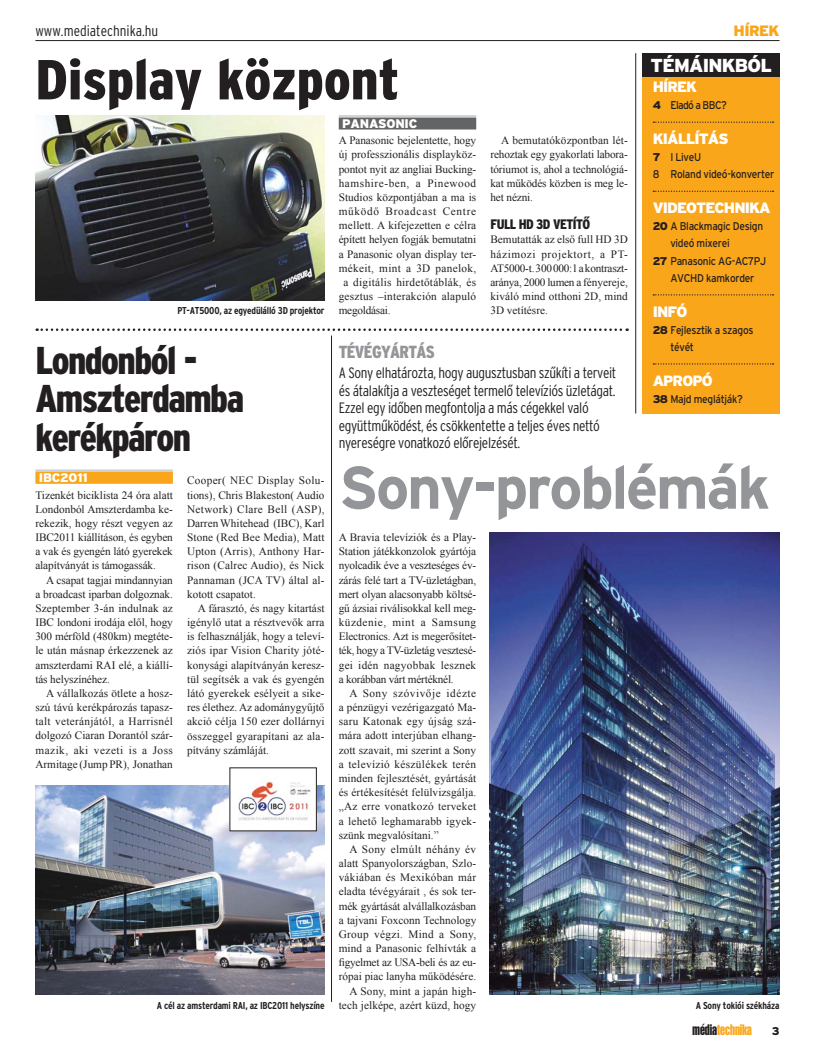
<style>
.page{position:relative;width:815px;height:1063px;background:#fff}
.page>*{position:absolute;margin:0;border:0;box-sizing:border-box;transform-origin:0 0}
.t1{font:700 60px "Interstate H";letter-spacing:-.04em;color:#939598}
.t2{font:900 condensed 56.25px "Interstate H";color:#231f20;scale:1.04 1}
.t3{font:900 condensed 38.75px/38.8px "Interstate H";letter-spacing:-.04em;color:#231f20}
.t4{font:900 18.75px "Interstate H";letter-spacing:-.04em;color:#fff}
.t5{font:900 condensed 17.5px "Interstate H";letter-spacing:-.04em;color:#939598}
.t6{font:300 condensed 15px/17.5px "Interstate H";letter-spacing:-.025em;color:#231f20}
.t7{font:900 15px "Interstate H";letter-spacing:-.06em;color:#fff}
.t8{font:300 condensed 15px "Interstate H";color:#231f20}
.t9{font:15px "Helvetica Com H Ext";color:#faa61a}
.t10{font:900 15px "Interstate H";letter-spacing:-.04em;color:#faa61a}
.t11{font:900 condensed 13.75px "Interstate H";letter-spacing:-.04em;color:#231f20}
.t12{font:900 12.5px "Interstate H";letter-spacing:-.02em;color:#fff}
.t13{font:11.25px/14.1px "Times New Roman";letter-spacing:.005em;color:#231f20;text-align:justify}
.t14{font:11.25px/17.2px "Interstate H";letter-spacing:-.03em;color:#231f20;scale:.9 1}
.t15{font:11.25px "Times New Roman";letter-spacing:.05em;color:#231f20}
.t16{font:11.25px "Times New Roman";letter-spacing:.03em;color:#231f20}
.t17{font:11.25px "Times New Roman";letter-spacing:.06em;color:#231f20}
.t18{font:11.25px "Interstate H";letter-spacing:-.06em;color:#231f20;scale:.9 1}
.t19{font:11.25px "Times New Roman";letter-spacing:-.02em;color:#231f20}
.t20{font:900 11.25px "Interstate H";color:#231f20}
.t21{font:700 condensed 10px "Interstate H";letter-spacing:-.02em;color:#231f20}
.s1{font-weight:900}
.s2{color:#231f20}
</style>
<div class="page">
<div style="left:642px;top:54px;width:138px;height:360px;background:#faa61a"></div>
<div style="left:642px;top:53px;width:138px;height:24px;background:#231f20"></div>
<hr style="left:635px;top:53px;width:1px;height:361px;background:#231f20">
<svg style="left:37px;top:328px;width:591px;height:3px"></svg>
<hr style="left:331px;top:336px;width:1px;height:666px;background:#231f20">
<svg style="left:653px;top:122px;width:121px;height:1px"></svg>
<svg style="left:653px;top:191px;width:121px;height:1px"></svg>
<svg style="left:653px;top:294px;width:121px;height:2px"></svg>
<svg style="left:653px;top:363px;width:121px;height:2px"></svg>
<hr style="left:339px;top:115px;width:137px;height:3px;background:#cfd0d2">
<div style="left:339px;top:118px;width:137px;height:12px;background:#636466"></div>
<img style="left:35px;top:116px;width:290px;height:184px">
<hr style="left:35px;top:469px;width:138px;height:3px;background:#cfd0d2">
<div style="left:35px;top:472px;width:138px;height:12px;background:#faa61a"></div>
<img style="left:35px;top:786px;width:290px;height:209px">
<img style="left:490px;top:533px;width:290px;height:462px">
<img style="left:232px;top:780px;width:83px;height:49px">
<hr style="left:35px;top:40px;width:745px;height:1px;background:#231f20">
<h3 class="t8" style="left:35px;top:25px;width:124px">www.mediatechnika.hu</h3>
<h3 class="t10" style="left:734px;top:26px;width:47px">HÍREK</h3>
<h3 class="t4" style="left:651px;top:58px;width:123px">TÉMÁINKBÓL</h3>
<h2 class="t2" style="left:35px;top:59px;width:351px">Display központ</h2>
<h3 class="t7" style="left:653px;top:81px;width:46px">HÍREK</h3>
<p class="t18" style="left:653px;top:101px;width:84px"><span class="s1">4</span> Eladó a BBC?</p>
<h3 class="t7" style="left:653px;top:133px;width:77px">KIÁLLÍTÁS</h3>
<p class="t14" style="left:653px;top:150px;width:137px"><span class="s1">7</span> I LiveU<br>8 Roland videó-konverter</p>
<h3 class="t7" style="left:653px;top:202px;width:120px">VIDEOTECHNIKA</h3>
<p class="t14" style="left:653px;top:219px;width:124px"><span class="s1">20</span> A Blackmagic Design</p>
<p class="t14" style="left:670px;top:236px;width:67px">videó mixerei</p>
<p class="t14" style="left:653px;top:253px;width:128px"><span class="s1">27</span> Panasonic AG-AC7PJ</p>
<p class="t14" style="left:670px;top:271px;width:95px">AVCHD kamkorder</p>
<h3 class="t7" style="left:653px;top:306px;width:36px">INFÓ</h3>
<p class="t14" style="left:670px;top:322px;width:94px;text-indent:-18px"><span class="s1">28</span> Fejlesztik a szagos tévét</p>
<h3 class="t7" style="left:653px;top:375px;width:61px">APROPÓ</h3>
<p class="t14" style="left:653px;top:391px;width:102px"><span class="s1">38</span> Majd meglátják?</p>
<p class="t12" style="left:342px;top:119px;width:77px">PANASONIC</p>
<p class="t13" style="left:339px;top:133px;width:139px">A Panasonic bejelentette, hogy</p>
<p class="t13" style="left:339px;top:148px;width:139px">új professzionális displayköz-</p>
<p class="t13" style="left:339px;top:162px;width:139px">pontot nyit az angliai Bucking-</p>
<p class="t15" style="left:339px;top:177px;width:139px">hamshire-ben, a Pinewood</p>
<p class="t13" style="left:339px;top:190px;width:139px">Studios központjában a ma is</p>
<p class="t17" style="left:339px;top:205px;width:139px">működő Broadcast Centre</p>
<p class="t13" style="left:339px;top:218px;width:139px">mellett. A kifejezetten e célra</p>
<p class="t13" style="left:339px;top:233px;width:139px">épített helyen fogják bemutatni</p>
<p class="t13" style="left:339px;top:247px;width:139px">a Panasonic olyan display ter-</p>
<p class="t16" style="left:339px;top:262px;width:139px">mékeit, mint a 3D panelok,</p>
<p class="t13" style="left:343px;top:275px;width:134px">a digitális hirdetőtáblák, és</p>
<p class="t13" style="left:339px;top:289px;width:139px">gesztus –interakción alapuló</p>
<p class="t19" style="left:339px;top:304px;width:53px">megoldásai.</p>
<p class="t13" style="left:490px;top:133px;width:139px;text-indent:11px">A bemutatóközpontban lét&shy;rehoztak egy gyakorlati labora&shy;tóriumot is, ahol a technológiá&shy;kat működés közben is meg le&shy;het nézni.</p>
<p class="t11" style="left:490px;top:219px;width:101px">FULL HD 3D VETÍTŐ</p>
<p class="t13" style="left:490px;top:233px;width:139px">Bemutatták az első full HD 3D házimozi projektort, a PT-AT5000-t. 300 000:1 a kontraszt&shy;aránya, 2000 lumen a fény ereje, kiváló mind otthoni 2D, mind 3D vetítésre.</p>
<p class="t21" style="left:177px;top:307px;width:149px">PT-AT5000, az egyedülálló 3D projektor</p>
<h3 class="t3" style="left:35px;top:343px;width:210px">Londonból -<br>Amszterdamba kerékpáron</h3>
<h3 class="t5" style="left:339px;top:345px;width:98px">TÉVÉGYÁRTÁS</h3>
<h1 class="t1" style="left:339px;top:465px;width:433px">Sony-problémák</h1>
<p class="t6" style="left:339px;top:366px;width:279px">A Sony elhatározta, hogy augusztusban szűkíti a terveit és átalakítja a veszteséget termelő televíziós üzletágat.<br>Ezzel egy időben megfontolja a más cégekkel való együttműködést, és csökkentette a teljes éves nettó nyereségre vonatkozó előrejelzését.</p>
<p class="t12" style="left:39px;top:473px;width:50px">IBC2011</p>
<p class="t13" style="left:35px;top:488px;width:139px">Tizenkét biciklista 24 óra alatt Londonból Amszterdamba ke&shy;rekezik, hogy részt vegyen az IBC2011 kiállításon, és egyben a vak és gyengén látó gyerekek alapítványát is támogassák.</p>
<p class="t13" style="left:35px;top:573px;width:139px;text-indent:11px">A csapat tagjai mindannyian a broadcast iparban dolgoznak.<br>Szeptember 3-án indulnak az IBC londoni irodája elől, hogy 300 mérföld (480km) megtéte&shy;le után másnap érkezzenek az amszterdami RAI elé, a kiállí&shy;tás helyszínéhez.</p>
<p class="t13" style="left:35px;top:686px;width:139px;text-indent:11px">A vállalkozás ötlete a hosz&shy;szú távú kerékpározás tapasz&shy;talt veteránjától, a Harrisnél dolgozó Ciaran Dorantól szár&shy;mazik, aki vezeti is a Joss Armitage (Jump PR), Jonathan</p>
<p class="t13" style="left:187px;top:474px;width:139px">Cooper( NEC Display Solu&shy;tions), Chris Blak eston( Audio Network) Clare Bell (ASP), Darren Whitehead (IBC), Karl Stone (Red Bee Media), Matt Upton (Arris), Anthony Har&shy;rison (Calrec Audio), és Nick Pannaman (JCA TV) által al&shy;kotott csapatot.</p>
<p class="t13" style="left:187px;top:601px;width:139px;text-indent:11px">A fárasztó, és nagy kitartást igénylő utat a résztvevők arra is felhasználják, hogy a televí&shy;ziós ipar Vision Charity jóté&shy;konysági alapítványán keresz&shy;tül segítsék a vak és gyengén látó gyerekek esélyeit a sike&shy;res élethez. Az adománygyűjtő akció célja 150 ezer dollárnyi összeggel gyarapítani az ala&shy;pítvány számláját.</p>
<p class="t13" style="left:339px;top:530px;width:139px">A Bravia televíziók és a Play-Station játékkonzolok gyártója nyolcadik éve a veszteséges év&shy;zárás felé tart a TV-üzletágban, mert olyan alacsonyabb költsé&shy;gű ázsiai riválisokkal kell meg&shy;küzdenie, mint a Samsung Electronics. Azt is megerősítet&shy;ték, hogy a TV-üzletág vesztesé&shy;gei idén nagyobbak lesznek a korábban várt mértéknél.</p>
<p class="t13" style="left:339px;top:686px;width:139px;text-indent:11px">A Sony szóvivője idézte a pénzügyi vezérigazgató Ma&shy;sa ru Katonak egy újság szá&shy;mára adott interjúban elhang&shy;zott szavait, mi szerint a Sony a televízió készülékek terén minden fejlesztését, gyártását és értékesítését felülvizsgálja. „Az erre vonatkozó terveket a lehető leghamarabb igyek&shy;szünk megvalósítani.”</p>
<p class="t13" style="left:339px;top:842px;width:139px;text-align:right">A Sony elmúlt néhány év alatt Spanyolországban, Szlo&shy;vákiában és Mexikóban már eladta tévégyárait , és sok ter&shy;mék gyártását alvállalkozásban a tajvani Foxconn Technology<br>Group végzi. Mind a Sony, mind a Panasonic felhívták a figyelmet az USA-beli és az eu&shy;ró pai piac lanyha működésére.<br>A Sony, mint a japán high&shy;tech jelképe, azért küzd, hogy</p>
<p class="t21" style="left:157px;top:1002px;width:169px">A cél az amsterdami RAI, az IBC2011 helyszíne</p>
<p class="t21" style="left:696px;top:1002px;width:85px">A Sony tokiói székháza</p>
<h3 class="t9" style="left:692px;top:1023px;width:61px"><span class="s2">média</span>technika</h3>
<p class="t20" style="left:772px;top:1027px;width:9px">3</p>
</div>
